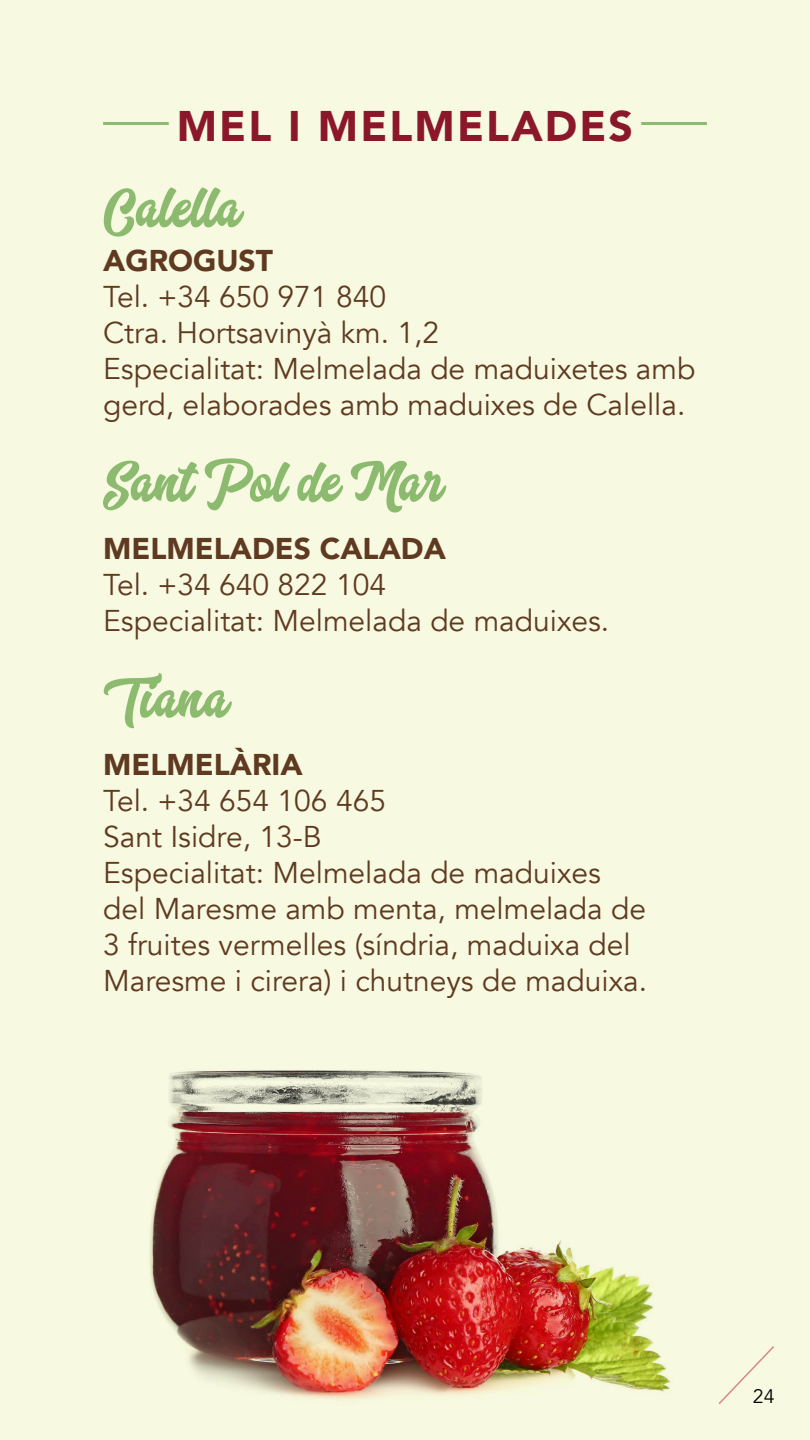
<style>
.page{position:relative;width:810px;height:1440px;background:#f7f9e1}
.page>*{position:absolute;margin:0;border:0;box-sizing:border-box;transform-origin:0 0}
.t1{font:56.25px "Aerokids";color:#8cbb6f}
.t2{font:900 42.75px "Avenir";letter-spacing:.05em;color:#8a182a}
.t3{font:30px/36px "Avenir";color:#5f3a21}
.t4{font:900 30px "Avenir";color:#5f3a21}
.t5{font:19.5px "Avenir";color:#000}
</style>
<div class="page">
<hr style="left:103px;top:122px;width:66px;height:3px;background:#8cbb6f">
<hr style="left:641px;top:122px;width:66px;height:3px;background:#8cbb6f">
<img style="left:150px;top:1070px;width:521px;height:330px">
<svg style="left:718px;top:1346px;width:56px;height:58px"></svg>
<h2 class="t2" style="left:177px;top:89px;width:458px">MEL I MELMELADES</h2>
<h1 class="t1" style="left:103px;top:175px;width:139px">Calella</h1>
<p class="t4" style="left:103px;top:235px;width:171px">AGROGUST</p>
<p class="t3" style="left:103px;top:280px;width:594px">Tel. +34 650 971 840<br>Ctra. Hortsavinyà km. 1,2<br>Especialitat: Melmelada de maduixetes amb gerd, elaborades amb maduixes de Calella.</p>
<h1 class="t1" style="left:103px;top:450px;width:341px">Sant Pol de Mar</h1>
<p class="t4" style="left:103px;top:523px;width:344px">MELMELADES CALADA</p>
<p class="t3" style="left:103px;top:568px;width:508px">Tel. +34 640 822 104<br>Especialitat: Melmelada de maduixes.</p>
<h1 class="t1" style="left:103px;top:666px;width:127px">Tiana</h1>
<p class="t4" style="left:103px;top:739px;width:201px">MELMELÀRIA</p>
<p class="t3" style="left:103px;top:784px;width:546px">Tel. +34 654 106 465<br>Sant Isidre, 13-B<br>Especialitat: Melmelada de maduixes del Maresme amb menta, melmelada de<br>3 fruites vermelles (síndria, maduixa del<br>Maresme i cirera) i chutneys de maduixa.</p>
<p class="t5" style="left:753px;top:1384px;width:24px">24</p>
</div>
